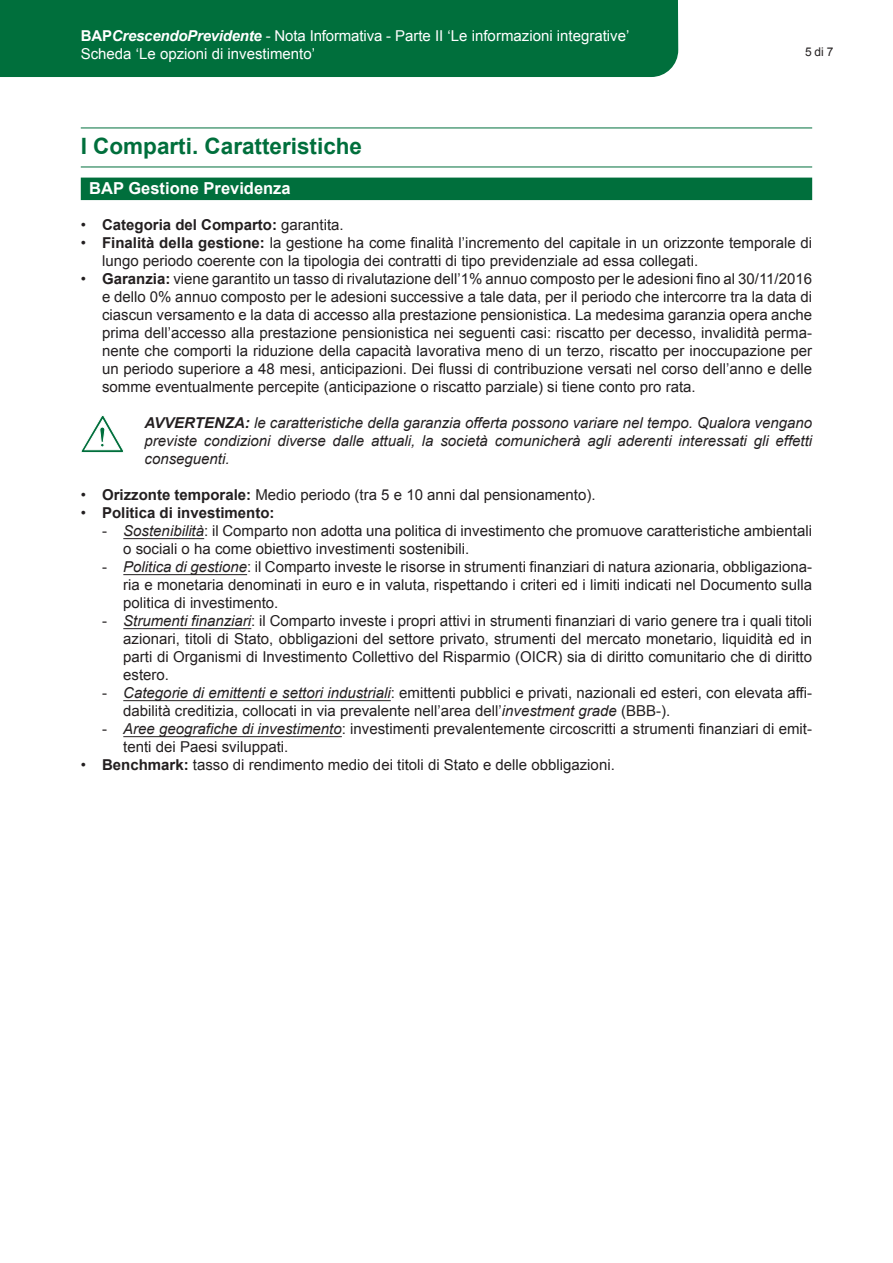
<style>
.page{position:relative;width:893px;height:1263px;background:#fff}
.page>*{position:absolute;margin:0;border:0;box-sizing:border-box;transform-origin:0 0}
.t1{font:700 22.5px "Arial";color:#006f3c}
.t2{font:700 16.5px "Arial";color:#fff}
.t3{font:15px/18px "Arial";color:#231f20}
.t4{font:italic 15px/18px "Arial";color:#231f20;text-align:justify}
.t5{font:15px/18px "Arial";color:#fff}
.t6{font:700 15px "Arial";color:#231f20}
.t7{font:12px "Arial";color:#231f20}
.s1{font-weight:700}
.s2{font-weight:700;font-style:italic}
.s3{font-weight:400}
.s4{font-style:italic}
</style>
<div class="page">
<div style="left:0;top:0;width:678px;height:77px;background:#006f3c"></div>
<hr style="left:81px;top:128px;width:731px;height:1px;background:#006f3c">
<hr style="left:81px;top:167px;width:731px;height:1px;background:#006f3c">
<div style="left:81px;top:178px;width:731px;height:22px;background:#006f3c"></div>
<hr style="left:123px;top:538px;width:81px;height:1px;background:#231f20">
<hr style="left:123px;top:574px;width:124px;height:1px;background:#231f20">
<hr style="left:123px;top:628px;width:128px;height:1px;background:#231f20">
<hr style="left:123px;top:700px;width:268px;height:1px;background:#231f20">
<hr style="left:123px;top:736px;width:219px;height:1px;background:#231f20">
<svg style="left:81px;top:415px;width:42px;height:38px"></svg>
<p class="t5" style="left:81px;top:27px;width:550px"><span class="s1">BAP</span><span class="s2">CrescendoPrevidente</span> - Nota Informativa - Parte II ‘Le informazioni integrative’<br>Scheda ‘Le opzioni di investimento’</p>
<p class="t7" style="left:805px;top:43px;width:30px">5 di 7</p>
<h1 class="t1" style="left:81px;top:131px;width:283px">I Comparti. Caratteristiche</h1>
<p class="t2" style="left:89px;top:178px;width:203px">BAP Gestione Previdenza</p>
<p class="t6" style="left:81px;top:214px;width:264px"><span class="s3">•</span> Categoria del Comparto: <span class="s3">garantita.</span></p>
<p class="t3" style="left:102px;top:233px;width:712px;text-indent:-21px">• <span class="s1">Finalità della gestione:</span> la gestione ha come finalità l’incremento del capitale in un orizzonte temporale di lungo periodo coerente con la tipologia dei contratti di tipo previdenziale ad essa collegati.</p>
<p class="t3" style="left:102px;top:269px;width:712px;text-align:justify;text-indent:-21px">• <span class="s1">Garanzia:</span> viene garantito un tasso di rivalutazione dell’1% annuo composto per le adesioni fino al 30/11/2016 e dello 0% annuo composto per le adesioni successive a tale data, per il periodo che intercorre tra la data di ciascun versamento e la data di accesso alla prestazione pensionistica. La medesima garanzia opera anche prima dell’accesso alla prestazione pensionistica nei seguenti casi: riscatto per decesso, invalidità perma&shy;nente che comporti la riduzione della capacità lavorativa meno di un terzo, riscatto per inoccupazione per un periodo superiore a 48 mesi, anticipazioni. Dei flussi di contribuzione versati nel corso dell’anno e delle somme eventualmente percepite (anticipazione o riscatto parziale) si tiene conto pro rata.</p>
<p class="t4" style="left:145px;top:414px;width:669px"><span class="s1">AVVERTENZA:</span> le caratteristiche della garanzia offerta possono variare nel tempo. Qualora vengano previste condizioni diverse dalle attuali, la società comunicherà agli aderenti interessati gli effetti conseguenti.</p>
<p class="t3" style="left:81px;top:485px;width:516px">• <span class="s1">Orizzonte temporale:</span> Medio periodo (tra 5 e 10 anni dal pensionamento).</p>
<p class="t6" style="left:81px;top:502px;width:195px"><span class="s3">•</span> Politica di investimento:</p>
<p class="t3" style="left:123px;top:521px;width:690px;text-indent:-21px">- <span class="s4">Sostenibilità</span>: il Comparto non adotta una politica di investimento che promuove caratteristiche ambientali o sociali o ha come obiettivo investimenti sostenibili.</p>
<p class="t3" style="left:123px;top:557px;width:690px;text-align:justify;text-indent:-21px">- <span class="s4">Politica di gestione</span>: il Comparto investe le risorse in strumenti finanziari di natura azionaria, obbligaziona&shy;ria e monetaria denominati in euro e in valuta, rispettando i criteri ed i limiti indicati nel Documento sulla politica di investimento.</p>
<p class="t3" style="left:123px;top:611px;width:690px;text-align:justify;text-indent:-21px">- <span class="s4">Strumenti finanziari</span>: il Comparto investe i propri attivi in strumenti finanziari di vario genere tra i quali titoli azionari, titoli di Stato, obbligazioni del settore privato, strumenti del mercato monetario, liquidità ed in parti di Organismi di Investimento Collettivo del Risparmio (OICR) sia di diritto comunitario che di diritto estero.</p>
<p class="t3" style="left:123px;top:683px;width:690px;text-indent:-21px">- <span class="s4">Categorie di emittenti e settori industriali</span>: emittenti pubblici e privati, nazionali ed esteri, con elevata affi&shy;dabilità creditizia, collocati in via prevalente nell’area dell’<span class="s4">investment grade</span> (BBB-).</p>
<p class="t3" style="left:123px;top:719px;width:690px;text-indent:-21px">- <span class="s4">Aree geografiche di investimento</span>: investimenti prevalentemente circoscritti a strumenti finanziari di emit&shy;tenti dei Paesi sviluppati.</p>
<p class="t3" style="left:81px;top:755px;width:536px">• <span class="s1">Benchmark:</span> tasso di rendimento medio dei titoli di Stato e delle obbligazioni.</p>
</div>
